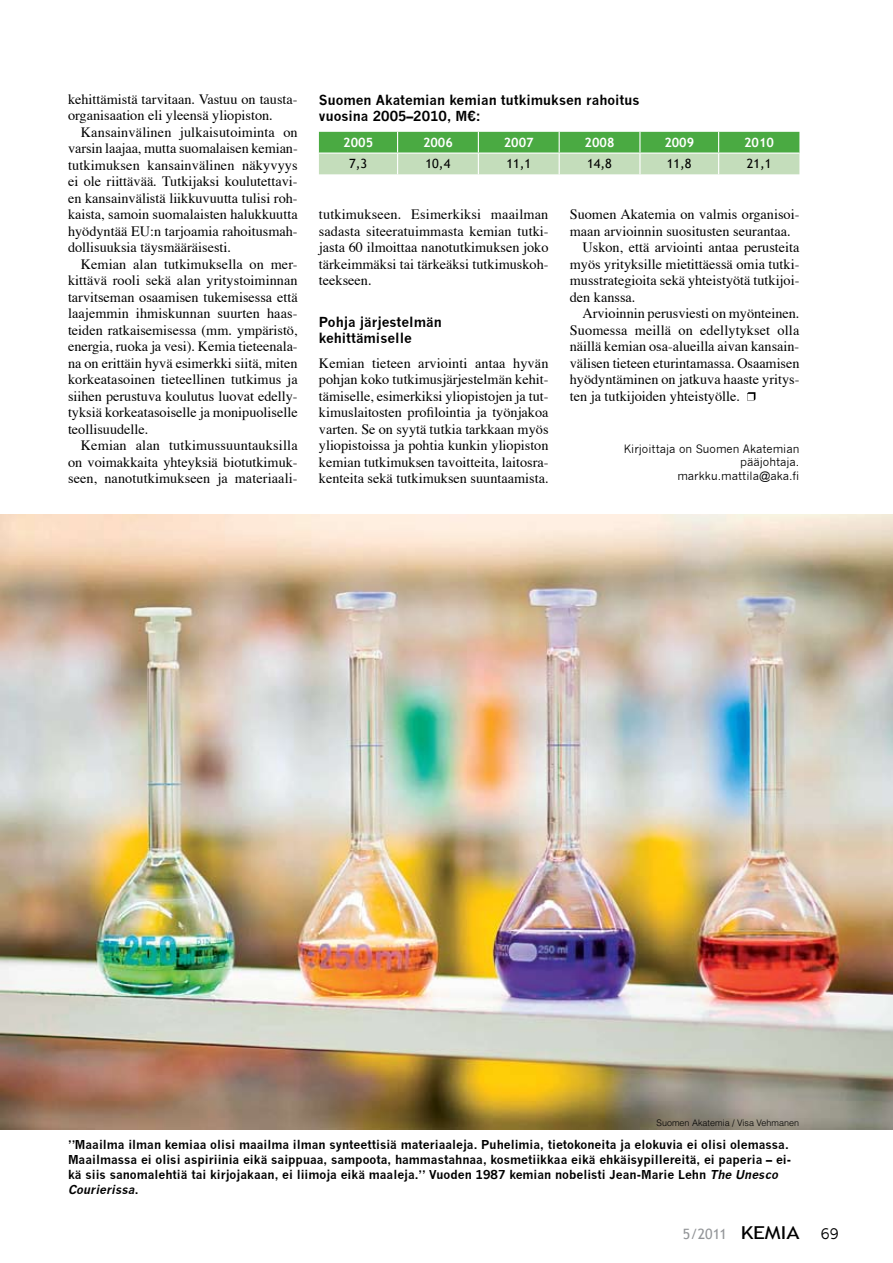
<style>
.page{position:relative;width:893px;height:1263px;background:#fff}
.page>*{position:absolute;margin:0;border:0;box-sizing:border-box;transform-origin:0 0}
.t1{font:14.25px/16.5px "Times";color:#000;text-align:justify}
.t2{font:14.25px "Trebuchet MS";color:#939598}
.t3{font:700 13.5px/16.5px "News Gothic";color:#000}
.t4{font:700 12.75px "Trebuchet MS";color:#fff}
.t5{font:12.75px "Trebuchet MS";color:#000}
.t6{font:700 12px/15px "News Gothic";color:#000}
.t7{font:11.25px/13.5px "News Gothic";color:#000;text-align:right}
.t8{font:300 9px "Helvetica";color:#000}
.s1{font-style:italic}
.s2{font-size:17.85px;color:#000}
.s3{font-family:"News Gothic";color:#000}
</style>
<div class="page">
<img style="left:0;top:515px;width:893px;height:614px">
<svg style="left:319px;top:132px;width:480px;height:42px;background:#8bc583"></svg>
<hr style="left:719px;top:153px;width:80px;height:1px;background:#fff">
<svg style="left:747px;top:392px;width:8px;height:9px"></svg>
<p class="t1" style="left:68px;top:89px;width:231px">kehittämistä tarvitaan. Vastuu on tausta&shy;organisaation eli yleensä yliopiston.</p>
<p class="t1" style="left:68px;top:122px;width:231px;text-indent:13px">Kansainvälinen julkaisutoiminta on varsin laajaa, mutta suomalaisen kemian&shy;tutkimuksen kansainvälinen näkyvyys ei ole riittävää. Tutkijaksi koulutettavi&shy;en kansainvälistä liikkuvuutta tulisi roh&shy;kaista, samoin suomalaisten halukkuutta hyödyntää EU:n tarjoamia rahoitusmah&shy;dollisuuksia täysmääräisesti.</p>
<p class="t1" style="left:68px;top:254px;width:231px;text-indent:13px">Kemian alan tutkimuksella on mer&shy;kittävä rooli sekä alan yritystoiminnan tarvitseman osaamisen tukemisessa että laajemmin ihmiskunnan suurten haas&shy;teiden ratkaisemisessa (mm. ympäristö, energia, ruoka ja vesi). Kemia tieteenala&shy;na on erittäin hyvä esimerkki siitä, miten korkeatasoinen tieteellinen tutkimus ja siihen perustuva koulutus luovat edelly&shy;tyksiä korkeatasoiselle ja monipuoliselle teollisuudelle.</p>
<p class="t1" style="left:68px;top:436px;width:231px;text-indent:13px">Kemian alan tutkimussuuntauksilla on voimakkaita yhteyksiä biotutkimuk&shy;seen, nanotutkimukseen ja materiaali-</p>
<p class="t3" style="left:319px;top:91px;width:322px">Suomen Akatemian kemian tutkimuksen rahoitus vuosina 2005–2010, M€:</p>
<p class="t4" style="left:343px;top:135px;width:31px">2005</p>
<p class="t4" style="left:423px;top:135px;width:31px">2006</p>
<p class="t4" style="left:504px;top:135px;width:31px">2007</p>
<p class="t4" style="left:585px;top:135px;width:31px">2008</p>
<p class="t4" style="left:664px;top:135px;width:31px">2009</p>
<p class="t4" style="left:744px;top:135px;width:31px">2010</p>
<p class="t5" style="left:349px;top:156px;width:20px">7,3</p>
<p class="t5" style="left:426px;top:156px;width:26px">10,4</p>
<p class="t5" style="left:506px;top:156px;width:26px">11,1</p>
<p class="t5" style="left:587px;top:156px;width:26px">14,8</p>
<p class="t5" style="left:667px;top:156px;width:26px">11,8</p>
<p class="t5" style="left:747px;top:156px;width:26px">21,1</p>
<p class="t1" style="left:570px;top:205px;width:231px">Suomen Akatemia on valmis organisoi-</p>
<p class="t1" style="left:570px;top:221px;width:222px">maan arvioinnin suositusten seurantaa.</p>
<p class="t1" style="left:583px;top:238px;width:218px">Uskon, että arviointi antaa perusteita</p>
<p class="t1" style="left:570px;top:254px;width:231px">myös yrityksille mietittäessä omia tutki-</p>
<p class="t1" style="left:570px;top:271px;width:231px">musstrategioita sekä yhteistyötä tutkijoi-</p>
<p class="t1" style="left:570px;top:287px;width:67px">den kanssa.</p>
<p class="t1" style="left:583px;top:304px;width:218px">Arvioinnin perusviesti on myönteinen.</p>
<p class="t1" style="left:570px;top:320px;width:231px">Suomessa meillä on edellytykset olla</p>
<p class="t1" style="left:570px;top:337px;width:231px">näillä kemian osa-alueilla aivan kansain-</p>
<p class="t1" style="left:570px;top:353px;width:231px">välisen tieteen eturintamassa. Osaamisen</p>
<p class="t1" style="left:570px;top:370px;width:231px">hyödyntäminen on jatkuva haaste yritys-</p>
<p class="t1" style="left:570px;top:386px;width:172px">ten ja tutkijoiden yhteistyölle.</p>
<p class="t1" style="left:319px;top:205px;width:231px">tutkimukseen. Esimerkiksi maailman sadasta siteeratuimmasta kemian tutki&shy;jasta 60 ilmoittaa nanotutkimuksen joko tärkeimmäksi tai tärkeäksi tutkimuskoh&shy;teekseen.</p>
<p class="t3" style="left:319px;top:313px;width:124px">Pohja järjestelmän kehittämiselle</p>
<p class="t1" style="left:319px;top:353px;width:231px">Kemian tieteen arviointi antaa hyvän pohjan koko tutkimusjärjestelmän kehit&shy;tämiselle, esimerkiksi yliopistojen ja tut&shy;kimuslaitosten profilointia ja työnjakoa varten. Se on syytä tutkia tarkkaan myös yliopistoissa ja pohtia kunkin yliopiston kemian tutkimuksen tavoitteita, laitosra&shy;kenteita sekä tutkimuksen suuntaamista.</p>
<p class="t7" style="left:624px;top:442px;width:177px">Kirjoittaja on Suomen Akatemian pääjohtaja. markku.mattila@aka.fi</p>
<p class="t8" style="left:657px;top:1117px;width:144px">Suomen Akatemia / Visa Vehmanen</p>
<p class="t6" style="left:68px;top:1137px;width:725px">”Maailma ilman kemiaa olisi maailma ilman synteettisiä materiaaleja. Puhelimia, tietokoneita ja elokuvia ei olisi olemassa.<br>Maailmassa ei olisi aspiriinia eikä saippuaa, sampoota, hammastahnaa, kosmetiikkaa eikä ehkäisypillereitä, ei paperia – ei&shy;kä siis sanomalehtiä tai kirjojakaan, ei liimoja eikä maaleja.” Vuoden 1987 kemian nobelisti Jean-Marie Lehn <span class="s1">The Unesco Courierissa</span>.</p>
<p class="t2" style="left:683px;top:1226px;width:157px">5/2011 <span class="s2">KEMIA</span> <span class="s3">69</span></p>
</div>
